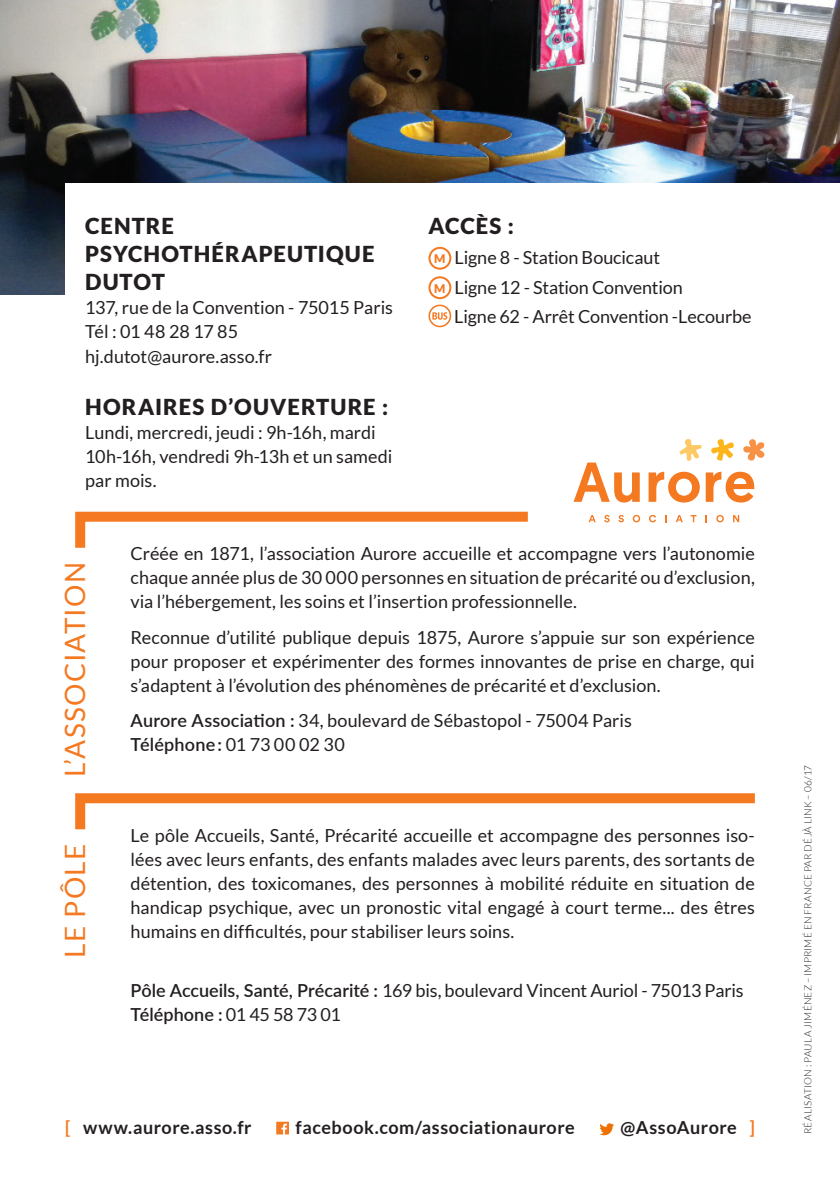
<style>
.page{position:relative;width:840px;height:1191px;background:#fff}
.page>*{position:absolute;margin:0;border:0;box-sizing:border-box;transform-origin:0 0}
.t1{font:28px "Lato";letter-spacing:.045em;color:#f47921}
.Titres_1_noirs{font:900 22px/28px "Lato";letter-spacing:.045em;color:#231f20}
.Texte_courant{font:18px/24px "Lato";color:#231f20;text-align:justify}
.t2{font:700 18px "Lato";letter-spacing:.03em;color:#231f20}
.t3{font:900 12px "Lato";color:#f47921}
.t4{font:300 10px "Lato";letter-spacing:.02em;color:#231f20}
.s1{font-weight:600}
.s2{color:#f47921}
</style>
<div class="page">
<img style="left:0;top:0;width:839px;height:295px">
<div style="left:65px;top:183px;width:774px;height:242px;background:#fff"></div>
<hr style="left:839px;top:0;width:1px;height:477px;background:#f47921">
<svg style="left:573px;top:462px;width:66px;height:40px"></svg>
<svg style="left:648px;top:472px;width:51px;height:30px"></svg>
<svg style="left:705px;top:472px;width:48px;height:30px"></svg>
<svg style="left:743px;top:439px;width:21px;height:22px"></svg>
<svg style="left:679px;top:439px;width:22px;height:22px"></svg>
<svg style="left:711px;top:439px;width:22px;height:22px"></svg>
<svg style="left:588px;top:515px;width:7px;height:7px"></svg>
<svg style="left:604px;top:515px;width:5px;height:7px"></svg>
<svg style="left:618px;top:515px;width:5px;height:7px"></svg>
<svg style="left:632px;top:515px;width:7px;height:7px"></svg>
<svg style="left:649px;top:515px;width:6px;height:7px"></svg>
<svg style="left:676px;top:515px;width:6px;height:7px"></svg>
<svg style="left:690px;top:515px;width:6px;height:7px"></svg>
<svg style="left:716px;top:515px;width:7px;height:7px"></svg>
<svg style="left:733px;top:515px;width:5px;height:7px"></svg>
<svg style="left:75px;top:511px;width:453px;height:37px"></svg>
<svg style="left:75px;top:793px;width:680px;height:37px"></svg>
<div style="left:428px;top:247px;width:23px;height:23px;border:2px solid #f47921;border-radius:50%"></div>
<svg style="left:276px;top:1121px;width:13px;height:13px"></svg>
<svg style="left:599px;top:1123px;width:14px;height:12px"></svg>
<div style="left:428px;top:276px;width:23px;height:23px;border:2px solid #f47921;border-radius:50%"></div>
<svg style="left:428px;top:304px;width:23px;height:23px"></svg>
<p class="Titres_1_noirs" style="left:85px;top:212px;width:291px">CENTRE<br>PSYCHOTHÉRAPEUTIQUE<br>DUTOT</p>
<p class="Texte_courant" style="left:85px;top:296px;width:309px">137, rue de la Convention - 75015 Paris</p>
<p class="Texte_courant" style="left:85px;top:320px;width:154px">Tél : 01 48 28 17 85</p>
<p class="Texte_courant" style="left:85px;top:344px;width:188px">hj.dutot@aurore.asso.fr</p>
<p class="Titres_1_noirs" style="left:85px;top:392px;width:304px">HORAIRES D’OUVERTURE :</p>
<p class="Texte_courant" style="left:85px;top:420px;width:309px;text-align:left">Lundi, mercredi, jeudi : 9h-16h, mardi<br>10h-16h, vendredi 9h-13h et un samedi par mois.</p>
<p class="Titres_1_noirs" style="left:428px;top:212px;width:87px">ACCÈS :</p>
<p class="t3" style="left:434px;top:252px;width:13px">M</p>
<p class="Texte_courant" style="left:454px;top:245px;width:207px">Ligne 8 - Station Boucicaut</p>
<p class="t3" style="left:434px;top:281px;width:13px">M</p>
<p class="Texte_courant" style="left:454px;top:275px;width:229px">Ligne 12 - Station Convention</p>
<p class="Texte_courant" style="left:454px;top:305px;width:299px">Ligne 62 - Arrêt Convention -Lecourbe</p>
<p class="t1" style="left:59px;top:777px;width:216px;rotate:-90deg">L’ASSOCIATION</p>
<p class="t1" style="left:59px;top:957px;width:116px;rotate:-90deg">LE PÔLE</p>
<p class="Texte_courant" style="left:130px;top:541px;width:625px">Créée en 1871, l’association Aurore accueille et accompagne vers l’autonomie chaque année plus de 30 000 personnes en situation de précarité ou d’exclusion, via l’hébergement, les soins et l’insertion professionnelle.</p>
<p class="Texte_courant" style="left:130px;top:625px;width:625px">Reconnue d’utilité publique depuis 1875, Aurore s’appuie sur son expérience pour proposer et expérimenter des formes innovantes de prise en charge, qui s’adaptent à l’évolution des phénomènes de précarité et d’exclusion.</p>
<p class="Texte_courant" style="left:130px;top:708px;width:502px"><span class="s1">Aurore Association :</span> 34, boulevard de Sébastopol - 75004 Paris<br><span class="s1">Téléphone :</span> 01 73 00 02 30</p>
<p class="Texte_courant" style="left:130px;top:823px;width:625px">Le pôle Accueils, Santé, Précarité accueille et accompagne des personnes iso&shy;lées avec leurs enfants, des enfants malades avec leurs parents, des sortants de détention, des toxicomanes, des personnes à mobilité réduite en situation de handicap psychique, avec un pronostic vital engagé à court terme... des êtres humains en difficultés, pour stabiliser leurs soins.</p>
<p class="Texte_courant" style="left:130px;top:978px;width:614px"><span class="s1">Pôle Accueils, Santé, Précarité :</span> 169 bis, boulevard Vincent Auriol - 75013 Paris<br><span class="s1">Téléphone :</span> 01 45 58 73 01</p>
<p class="t2" style="left:65px;top:1117px;width:188px"><span class="s2">[</span> www.aurore.asso.fr</p>
<p class="t2" style="left:295px;top:1117px;width:280px">facebook.com/associationaurore</p>
<p class="t2" style="left:620px;top:1117px;width:136px">@AssoAurore <span class="s2">]</span></p>
<p class="t4" style="left:802px;top:1134px;width:371px;rotate:-90deg">RÉALISATION : PAULA JIMÉNEZ – IMPRIMÉ EN FRANCE PAR DÉJÀ LINK – 06/17</p>
</div>
